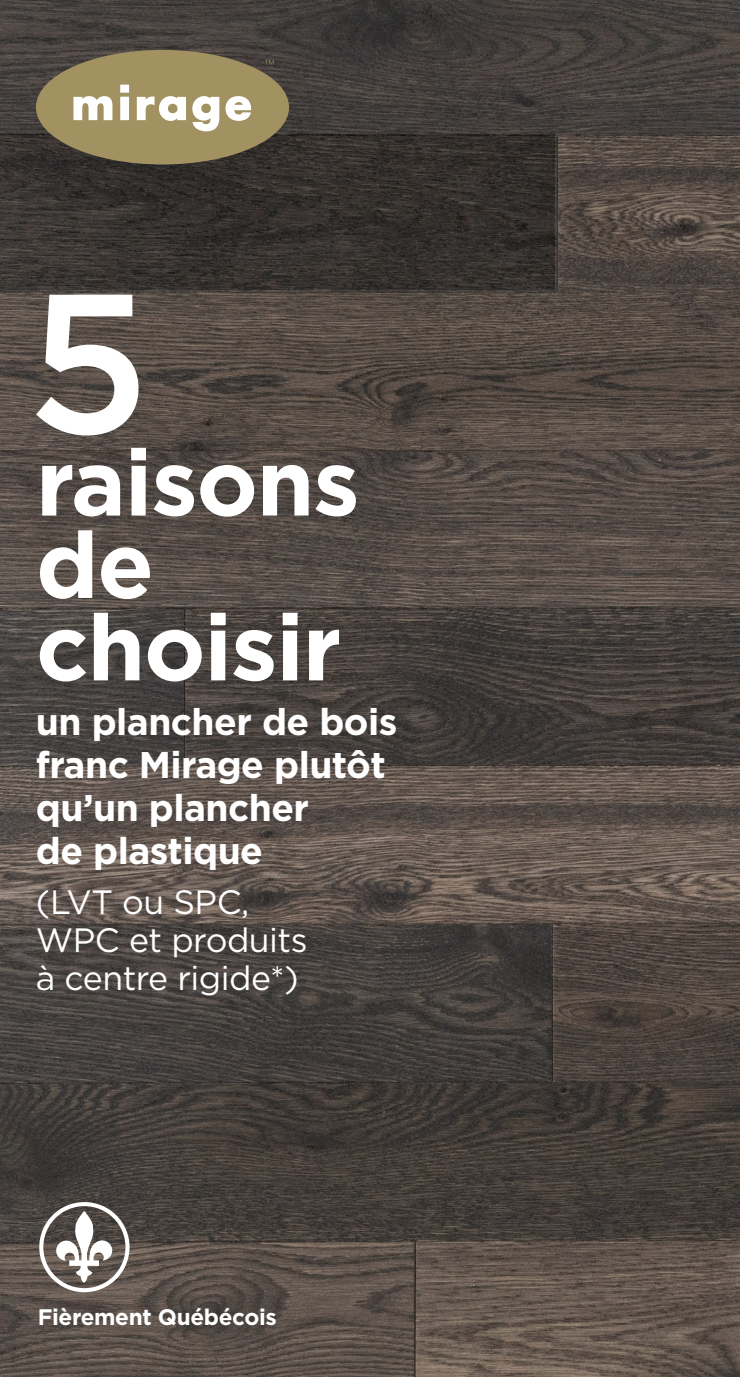
<style>
.page{position:relative;width:740px;height:1377px;background:#fff}
.page>*{position:absolute;margin:0;border:0;box-sizing:border-box;transform-origin:0 0}
.t1{font:500 197.78px "Gotham";color:#fff}
.t2{font:700 92.7px/82.4px "Gotham";letter-spacing:-.015em;color:#fff}
.t3{font:700 37.12px/43.2px "Gotham";letter-spacing:-.015em;color:#fff}
.t4{font:33.75px/38.2px "Gotham";letter-spacing:-.015em;color:#fff}
.t5{font:700 22.5px "Gotham";letter-spacing:-.015em;color:#fff}
</style>
<div class="page">
<img style="left:0;top:0;width:739px;height:1377px">
<div style="left:39px;top:1202px;width:90px;height:90px;border:4px solid #fff;border-radius:50%"></div>
<svg style="left:56px;top:1211px;width:56px;height:72px"></svg>
<div style="left:36px;top:50px;width:253px;height:114px;background:#a29161;border-radius:50%"></div>
<svg style="left:73px;top:96px;width:39px;height:24px"></svg>
<svg style="left:137px;top:96px;width:49px;height:25px"></svg>
<svg style="left:192px;top:96px;width:27px;height:35px"></svg>
<svg style="left:225px;top:96px;width:26px;height:25px"></svg>
<svg style="left:120px;top:85px;width:9px;height:35px"></svg>
<svg style="left:265px;top:60px;width:8px;height:5px"></svg>
<p class="t1" style="left:27px;top:234px;width:125px">5</p>
<p class="t2" style="left:36px;top:441px;width:325px">raisons de choisir</p>
<p class="t3" style="left:36px;top:700px;width:363px">un plancher de bois franc Mirage plutôt qu’un plancher<br>de plastique</p>
<p class="t4" style="left:36px;top:882px;width:273px">(LVT ou SPC,<br>WPC et produits à centre rigide*)</p>
<p class="t5" style="left:38px;top:1302px;width:240px">Fièrement Québécois</p>
</div>
